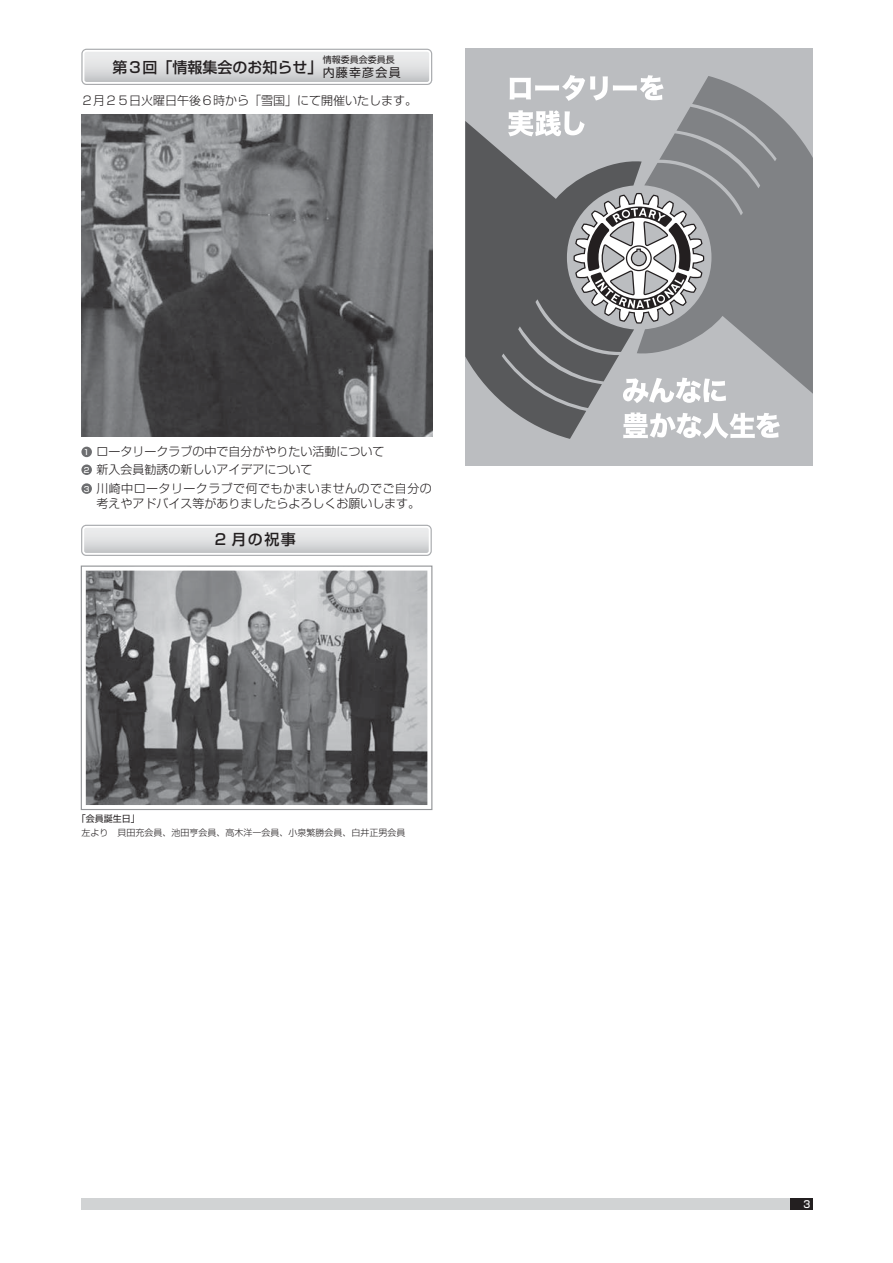
<style>
.page{position:relative;width:893px;height:1263px;background:#fff}
.page>*{position:absolute;margin:0;border:0;box-sizing:border-box;transform-origin:0 0}
.t1{font:15px "Shin Go Pro Medium 90 msp RKSJ H";color:#231f20}
.t2{font:12px/18px "Shin Go Pro Light 90 msp RKSJ H";color:#231f20}
.t3{font:12px/15px "Shin Go Pro Light 90 msp RKSJ H";letter-spacing:.035em;color:#231f20}
.t4{font:12px "Shin Go Pro Regular 90 msp RKSJ H";letter-spacing:.1em;color:#231f20}
.t5{font:9.9px "Shin Go Pro Medium 90 msp RKSJ H";color:#fff;scale:.91 1}
.t6{font:9px "Shin Go Pro Light 90 msp RKSJ H";color:#231f20}
.t7{font:9px "Shin Go Pro Regular 90 msp RKSJ H";color:#231f20}
.t8{font:7.5px "Shin Go Pro Medium 90 msp RKSJ H";color:#fff}
</style>
<div class="page">
<div style="left:81px;top:1198px;width:731px;height:12px;background:#d1d3d4"></div>
<div style="left:790px;top:1198px;width:22px;height:12px;background:#231f20"></div>
<div style="left:81px;top:447px;width:11px;height:10px;background:#6d6e70;border-radius:50%"></div>
<svg style="left:81px;top:49px;width:351px;height:36px;background:#dcddde"></svg>
<div style="left:81px;top:465px;width:11px;height:10px;background:#6d6e70;border-radius:50%"></div>
<div style="left:81px;top:483px;width:11px;height:11px;background:#6d6e70;border-radius:50%"></div>
<svg style="left:81px;top:525px;width:351px;height:31px;background:#dcdddf"></svg>
<img style="left:81px;top:114px;width:351px;height:322px">
<svg style="left:85px;top:570px;width:343px;height:235px;background:#7e7f81"></svg>
<div style="left:81px;top:566px;width:351px;height:244px;border:1px solid #939598"></div>
<div style="left:465px;top:49px;width:348px;height:417px;background:#bbbdc0"></div>
<svg style="left:642px;top:76px;width:171px;height:318px;fill:#808285"></svg>
<svg style="left:465px;top:121px;width:177px;height:318px;fill:#58595b"></svg>
<svg style="left:510px;top:75px;width:154px;height:26px"></svg>
<svg style="left:508px;top:110px;width:77px;height:26px"></svg>
<svg style="left:623px;top:378px;width:103px;height:25px"></svg>
<svg style="left:623px;top:412px;width:157px;height:27px"></svg>
<svg style="left:573px;top:193px;width:131px;height:131px"></svg>
<p class="t1" style="left:112px;top:61px;width:211px">第３回「情報集会のお知らせ」</p>
<p class="t7" style="left:323px;top:57px;width:73px">情報委員会委員長</p>
<p class="t4" style="left:323px;top:68px;width:79px">内藤幸彦会員</p>
<p class="t2" style="left:81px;top:93px;width:337px">２月２５日火曜日午後６時から「雪国」にて開催いたします。</p>
<p class="t2" style="left:96px;top:444px;width:289px">ロータリークラブの中で自分がやりたい活動について新入会員勧誘の新しいアイデアについて</p>
<p class="t3" style="left:96px;top:483px;width:337px">川崎中ロータリークラブで何でもかまいませんのでご自分の考えやアドバイス等がありましたらよろしくお願いします。</p>
<p class="t8" style="left:83px;top:449px;width:7px">1</p>
<p class="t8" style="left:84px;top:467px;width:7px">2</p>
<p class="t8" style="left:84px;top:486px;width:7px">3</p>
<p class="t1" style="left:215px;top:534px;width:83px">2 月の祝事</p>
<p class="t7" style="left:77px;top:815px;width:64px">「会員誕生日」</p>
<p class="t6" style="left:81px;top:829px;width:325px">左より　貝田充会員、池田亨会員、高木洋一会員、小泉繁勝会員、白井正男会員</p>
<p class="t5" style="left:803px;top:1200px;width:9px">3</p>
</div>
